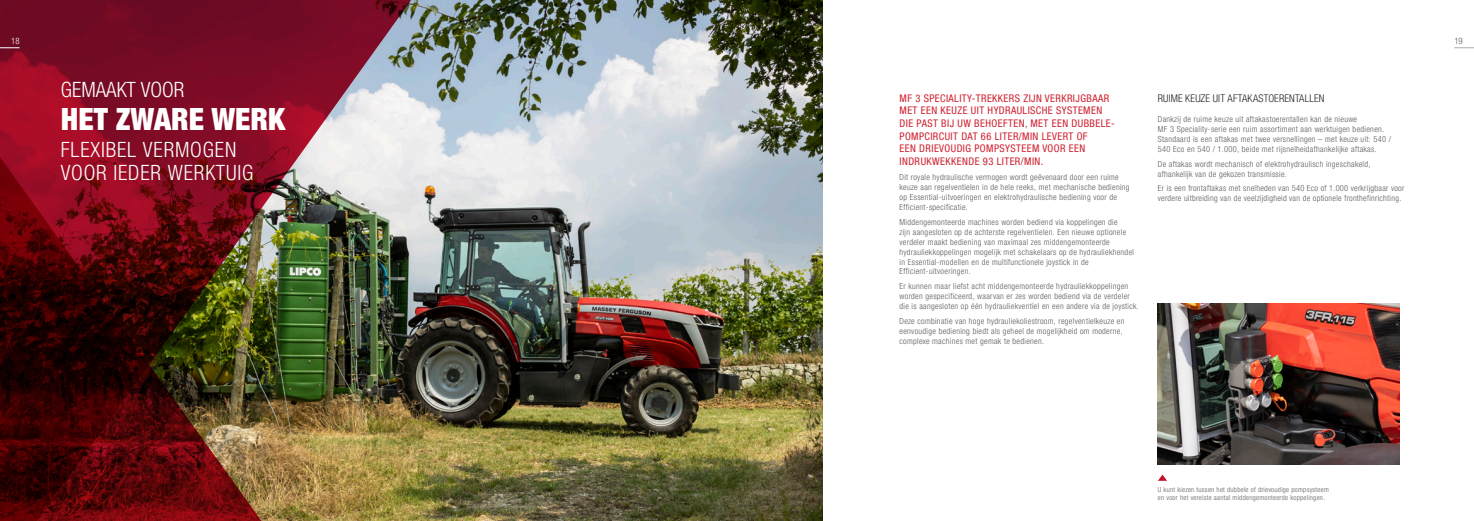
<style>
.page{position:relative;width:1474px;height:521px;background:#fff}
.page>*{position:absolute;margin:0;border:0;box-sizing:border-box;transform-origin:0 0}
.Headings-WHite{font:900 condensed 30.62px "Helvetica Neue LTW1 G";color:#fff}
.Body_copy-Blk{font:300 condensed 21px/22.8px "Helvetica Neue LTW1 G";letter-spacing:.04em;color:#fff}
.Headings-WHite-2{font:300 condensed 21px "Helvetica Neue LTW1 G";color:#fff}
.Body_copy-Blk-2{font:condensed 10.5px/12.6px "Helvetica Neue LTW1 G";letter-spacing:.04em;color:#cf202f}
.Sub-Heading_Small_Bl{font:300 condensed 10.5px "Helvetica Neue LTW1 G";letter-spacing:.015em;color:#231f20}
.t1{font:300 condensed 8.75px "Helvetica Neue LTW1 G";color:#fff}
.t2{font:300 condensed 8.75px "Helvetica Neue LTW1 G";color:#5f5f62}
.Body_copy-Blk-3{font:300 condensed 8.31px/10px "Helvetica Neue LTW1 G";letter-spacing:.04em;color:#575b5e}
.IMAGES-LEFT_ALLIGN_g{font:300 condensed 7px/8.4px "Helvetica Neue LTW1 G";letter-spacing:.04em;color:#5f5f62}
</style>
<div class="page">
<img style="left:420px;top:0;width:402px;height:521px">
<img style="left:0;top:0;width:420px;height:521px">
<img style="left:1157px;top:303px;width:242px;height:161px">
<svg style="left:1158px;top:474px;width:9px;height:7px"></svg>
<svg style="left:1454px;top:48px;width:19px;height:1px"></svg>
<svg style="left:0;top:48px;width:20px;height:1px"></svg>
<p class="t1" style="left:11px;top:36px;width:10px">18</p>
<p class="t2" style="left:1454px;top:35px;width:10px">19</p>
<p class="Headings-WHite-2" style="left:61px;top:77px;width:125px">GEMAAKT VOOR</p>
<p class="Headings-WHite" style="left:61px;top:100px;width:226px">HET ZWARE WERK</p>
<p class="Body_copy-Blk" style="left:61px;top:139px;width:194px">FLEXIBEL VERMOGEN<br>VOOR IEDER WERKTUIG</p>
<p class="Body_copy-Blk-2" style="left:899px;top:92px;width:217px">MF 3 SPECIALITY-TREKKERS ZIJN VERKRIJGBAAR MET EEN KEUZE UIT HYDRAULISCHE SYSTEMEN DIE PAST BIJ UW BEHOEFTEN, MET EEN DUBBELE-POMPCIRCUIT DAT 66 LITER/MIN LEVERT OF<br>EEN DRIEVOUDIG POMPSYSTEEM VOOR EEN INDRUKWEKKENDE 93 LITER/MIN.</p>
<p class="Body_copy-Blk-3" style="left:899px;top:172px;width:231px">Dit royale hydraulische vermogen wordt geëvenaard door een ruime keuze aan regelventielen in de hele reeks, met mechanische bediening op Essential-uitvoeringen en elektrohydraulische bediening voor de Efficient-specificatie.</p>
<p class="Body_copy-Blk-3" style="left:899px;top:217px;width:236px">Middengemonteerde machines worden bediend via koppelingen die<br>zijn aangesloten op de achterste regelventielen. Een nieuwe optionele verdeler maakt bediening van maximaal zes middengemonteerde hydrauliekkoppelingen mogelijk met schakelaars op de hydrauliekhendel in Essential-modellen en de multifunctionele joystick in de Efficient‑uitvoeringen.</p>
<p class="Body_copy-Blk-3" style="left:899px;top:282px;width:241px">Er kunnen maar liefst acht middengemonteerde hydrauliekkoppelingen worden gespecificeerd, waarvan er zes worden bediend via de verdeler die is aangesloten op één hydrauliekventiel en een andere via de joystick.</p>
<p class="Body_copy-Blk-3" style="left:899px;top:316px;width:226px">Deze combinatie van hoge hydrauliekoliestroom, regelventielkeuze en eenvoudige bediening biedt als geheel de mogelijkheid om moderne, complexe machines met gemak te bedienen.</p>
<p class="Sub-Heading_Small_Bl" style="left:1157px;top:92px;width:168px">RUIME KEUZE UIT AFTAKASTOERENTALLEN</p>
<p class="Body_copy-Blk-3" style="left:1157px;top:114px;width:235px">Dankzij de ruime keuze uit aftakastoerentallen kan de nieuwe<br>MF 3 Speciality-serie een ruim assortiment aan werktuigen bedienen.<br>Standaard is een aftakas met twee versnellingen – met keuze uit: 540 / 540 Eco en 540 / 1.000, beide met rijsnelheidafhankelijke aftakas.</p>
<p class="Body_copy-Blk-3" style="left:1157px;top:159px;width:214px">De aftakas wordt mechanisch of elektrohydraulisch ingeschakeld, afhankelijk van de gekozen transmissie.</p>
<p class="Body_copy-Blk-3" style="left:1157px;top:184px;width:248px">Er is een frontaftakas met snelheden van 540 Eco of 1.000 verkrijgbaar voor verdere uitbreiding van de veelzijdigheid van de optionele fronthefinrichting.</p>
<p class="IMAGES-LEFT_ALLIGN_g" style="left:1157px;top:485px;width:172px">U kunt kiezen tussen het dubbele of drievoudige pompsysteem en voor het vereiste aantal middengemonteerde koppelingen.</p>
</div>
